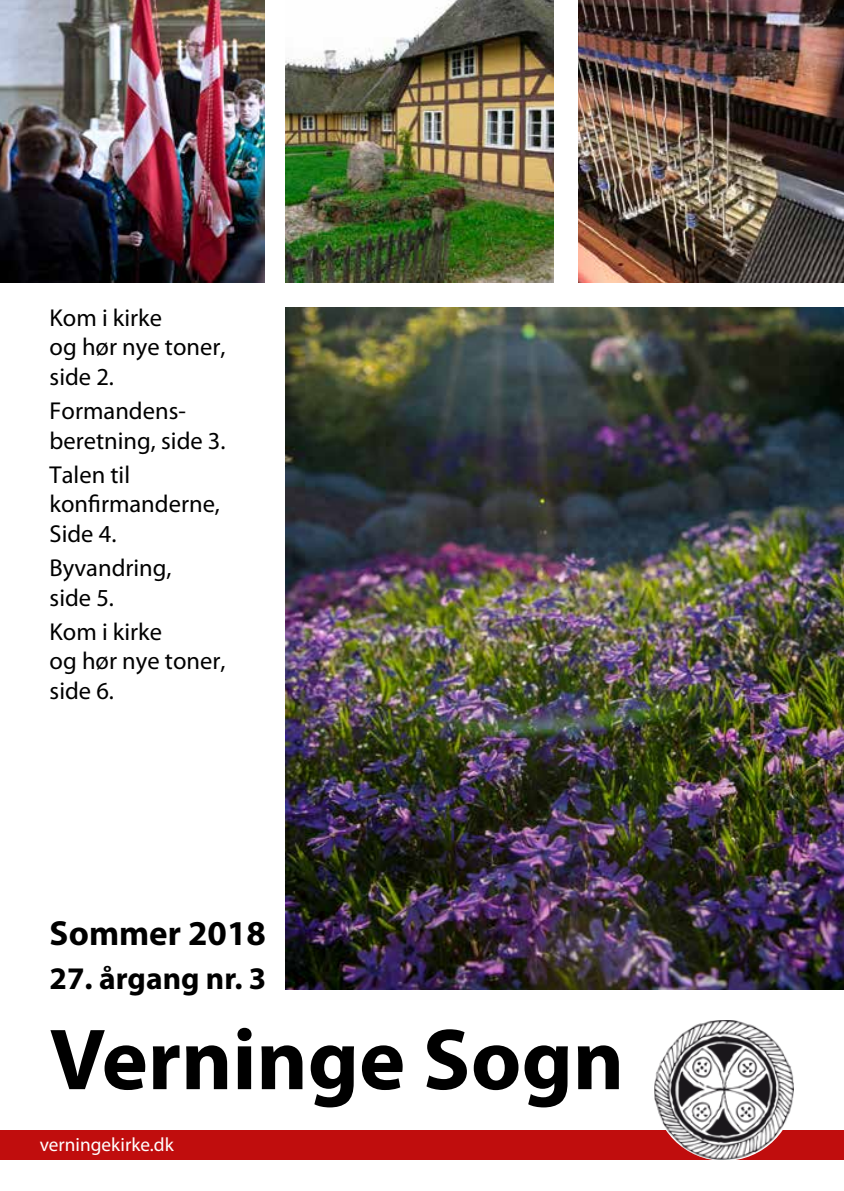
<style>
.page{position:relative;width:844px;height:1191px;background:#fff}
.page>*{position:absolute;margin:0;border:0;box-sizing:border-box;transform-origin:0 0}
.t1{font:700 87.5px "Myriad Pro";color:#000}
.t2{font:700 35px "Myriad Pro";color:#000}
.t3{font:700 31.5px "Myriad Pro";color:#000}
.t4{font:24.5px/29.4px "Myriad Pro";color:#000}
.t5{font:19.25px "Myriad Pro";color:#fff}
</style>
<div class="page">
<div style="left:0;top:1131px;width:843px;height:29px;background:#c00d0d"></div>
<img style="left:654px;top:1020px;width:139px;height:139px">
<img style="left:578px;top:0;width:265px;height:283px">
<img style="left:0;top:0;width:265px;height:283px">
<img style="left:285px;top:0;width:268px;height:282px">
<img style="left:285px;top:308px;width:558px;height:681px">
<p class="t4" style="left:50px;top:303px;width:177px">Kom i kirke<br>og hør nye toner, side 2.</p>
<p class="t4" style="left:50px;top:396px;width:177px">Formandens&shy;beretning, side 3.</p>
<p class="t4" style="left:50px;top:460px;width:172px">Talen til konfirmanderne,<br>Side 4.</p>
<p class="t4" style="left:50px;top:553px;width:123px">Byvandring, side 5.</p>
<p class="t4" style="left:50px;top:616px;width:177px">Kom i kirke<br>og hør nye toner, side 6.</p>
<h2 class="t2" style="left:50px;top:910px;width:218px">Sommer 2018</h2>
<p class="t3" style="left:50px;top:957px;width:218px">27. årgang nr. 3</p>
<h1 class="t1" style="left:50px;top:1002px;width:576px">Verninge Sogn</h1>
<p class="t5" style="left:40px;top:1133px;width:135px">verningekirke.dk</p>
</div>
